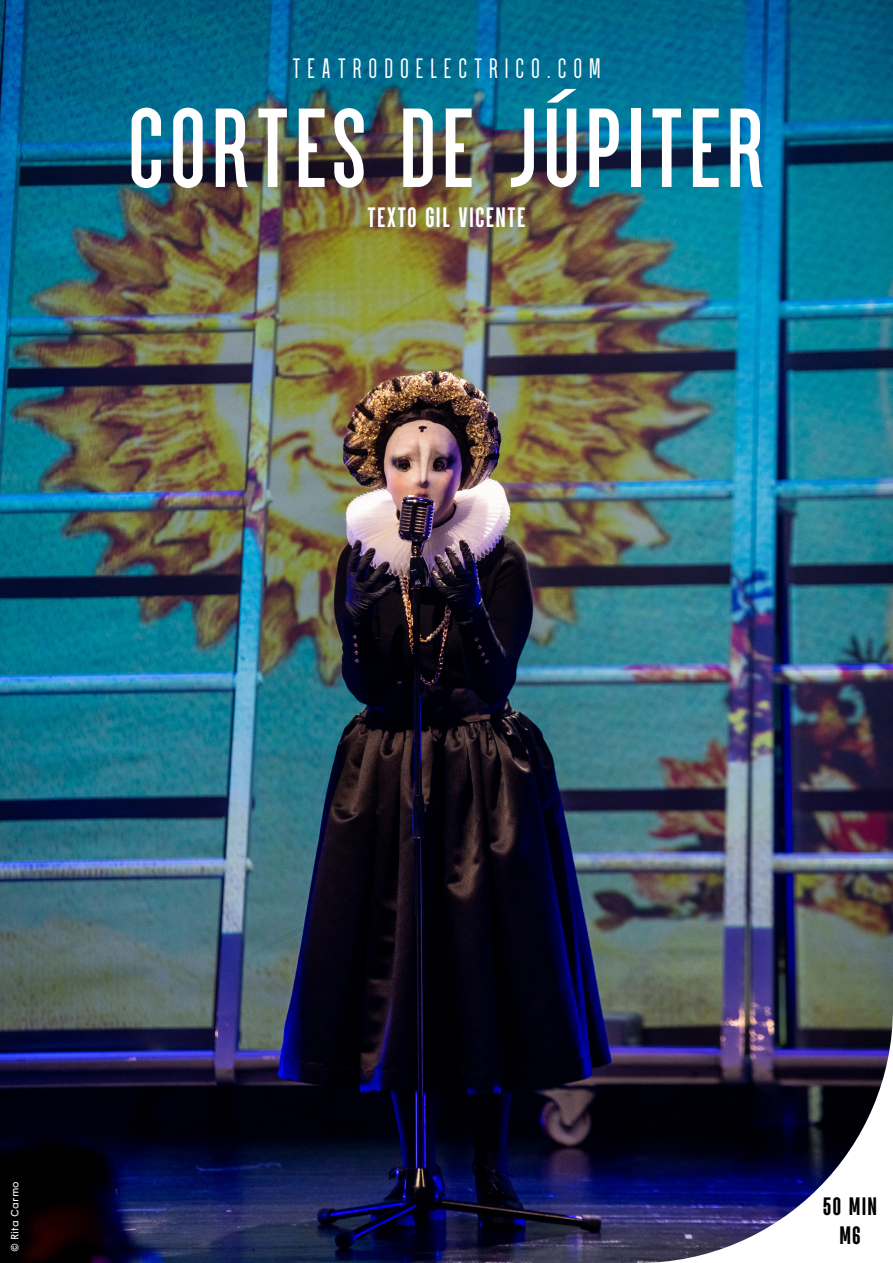
<style>
.page{position:relative;width:893px;height:1263px;background:#fff}
.page>*{position:absolute;margin:0;border:0;box-sizing:border-box;transform-origin:0 0}
.t1{font:700 120px "Parkson";letter-spacing:.04em;color:#fff}
.t2{font:30px "Parkson";color:#fff}
.t3{font:800 30px "Parkson";letter-spacing:.04em;color:#fff}
.t4{font:900 27px/28.5px "Parkson";letter-spacing:.045em;color:#000;text-align:center}
.t5{font:10.5px "Wigrum";letter-spacing:.025em;color:#fff}
</style>
<div class="page">
<img style="left:0;top:0;width:893px;height:1263px">
<p class="t2" style="left:292px;top:54px;width:310px">T E A T R O D O E L E C T R I C O . C O M</p>
<h1 class="t1" style="left:127px;top:86px;width:640px">CORTES DE JÚPITER</h1>
<p class="t3" style="left:367px;top:201px;width:160px">TEXTO GIL VICENTE</p>
<p class="t5" style="left:7px;top:1252px;width:73px;rotate:-90deg">© Rita Carmo</p>
<p class="t4" style="left:823px;top:1191px;width:56px">50 MIN<br>M6</p>
</div>
